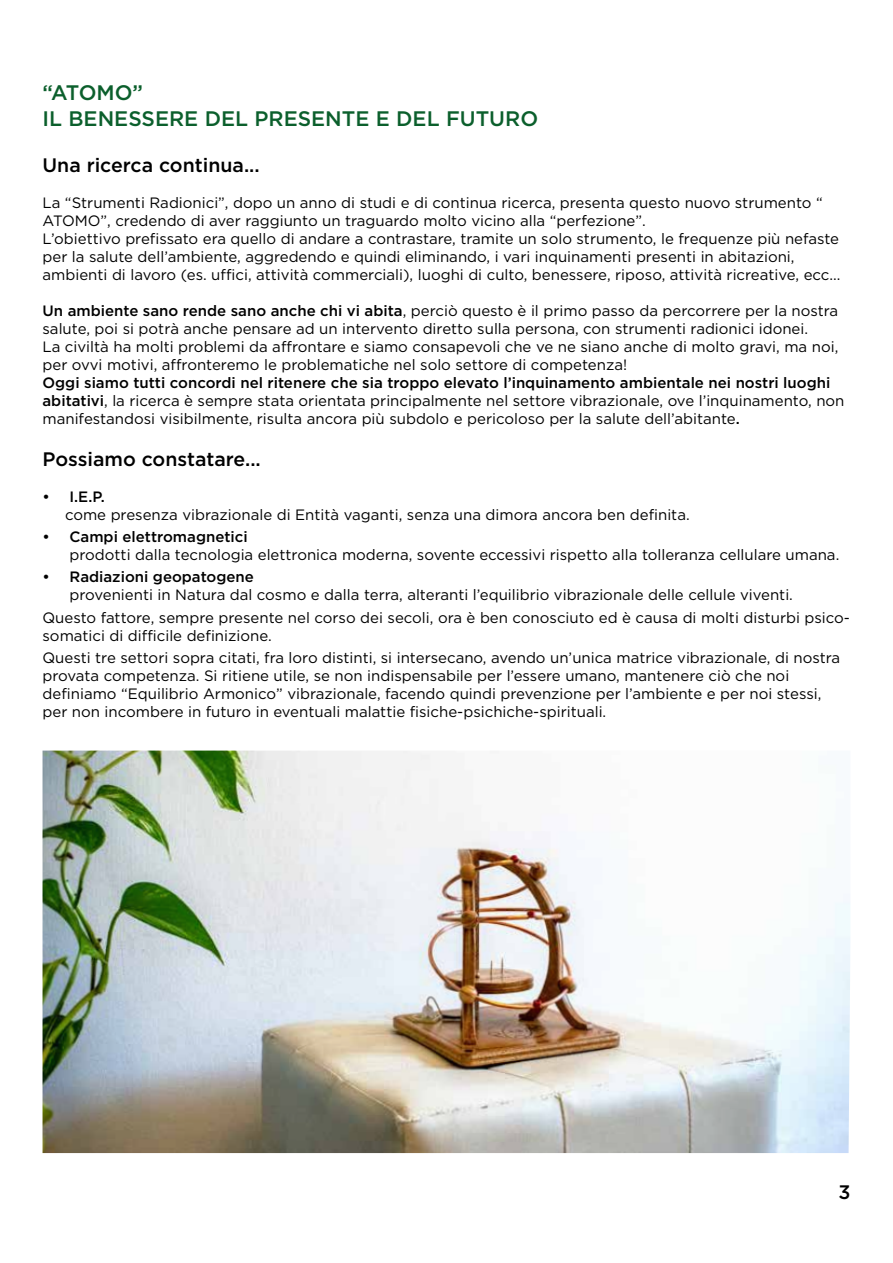
<style>
.page{position:relative;width:893px;height:1263px;background:#fff}
.page>*{position:absolute;margin:0;border:0;box-sizing:border-box;transform-origin:0 0}
.t1{font:500 21px/25.2px "Gotham";color:#0b5f2c}
.t2{font:500 19.5px "Gotham";color:#000}
.t3{font:15px/18px "Gotham";color:#000}
.t4{font:500 15px "Gotham";color:#000}
.s1{font-weight:500}
</style>
<div class="page">
<img style="left:43px;top:750px;width:807px;height:403px">
<h1 class="t1" style="left:43px;top:80px;width:497px">“ATOMO”<br>IL BENESSERE DEL PRESENTE E DEL FUTURO</h1>
<h2 class="t2" style="left:43px;top:154px;width:219px">Una ricerca continua...</h2>
<p class="t3" style="left:43px;top:194px;width:799px">La “Strumenti Radionici”, dopo un anno di studi e di continua ricerca, presenta questo nuovo strumento “ ATOMO”, credendo di aver raggiunto un traguardo molto vicino alla “perfezione”.<br>L’obiettivo prefissato era quello di andare a contrastare, tramite un solo strumento, le frequenze più nefaste per la salute dell’ambiente, aggredendo e quindi eliminando, i vari inquinamenti presenti in abitazioni, ambienti di lavoro (es. uffici, attività commerciali), luoghi di culto, benessere, riposo, attività ricreative, ecc...</p>
<p class="t3" style="left:43px;top:302px;width:797px"><span class="s1">Un ambiente sano rende sano anche chi vi abita</span>, perciò questo è il primo passo da percorrere per la nostra salute, poi si potrà anche pensare ad un intervento diretto sulla persona, con strumenti radionici idonei.<br>La civiltà ha molti problemi da affrontare e siamo consapevoli che ve ne siano anche di molto gravi, ma noi, per ovvi motivi, affronteremo le problematiche nel solo settore di competenza!</p>
<p class="t3" style="left:43px;top:374px;width:803px"><span class="s1">Oggi siamo tutti concordi nel ritenere che sia troppo elevato l’inquinamento ambientale nei nostri luoghi abitativi</span>, la ricerca è sempre stata orientata principalmente nel settore vibrazionale, ove l’inquinamento, non manifestandosi visibilmente, risulta ancora più subdolo e pericoloso per la salute dell’abitante<span class="s1">.</span></p>
<h2 class="t2" style="left:43px;top:448px;width:220px">Possiamo constatare...</h2>
<p class="t4" style="left:43px;top:488px;width:64px">• I.E.P.</p>
<p class="t3" style="left:65px;top:505px;width:626px">come presenza vibrazionale di Entità vaganti, senza una dimora ancora ben definita.</p>
<p class="t4" style="left:43px;top:528px;width:207px">• Campi elettromagnetici</p>
<p class="t3" style="left:70px;top:545px;width:771px">prodotti dalla tecnologia elettronica moderna, sovente eccessivi rispetto alla tolleranza cellulare umana.</p>
<p class="t4" style="left:43px;top:568px;width:213px">• Radiazioni geopatogene</p>
<p class="t3" style="left:43px;top:584px;width:809px;line-height:22.2px;text-indent:27px">provenienti in Natura dal cosmo e dalla terra, alteranti l’equilibrio vibrazionale delle cellule viventi.<br>Questo fattore, sempre presente nel corso dei secoli, ora è ben conosciuto ed è causa di molti disturbi psico-</p>
<p class="t3" style="left:43px;top:624px;width:799px;line-height:22.2px">somatici di difficile definizione.<br>Questi tre settori sopra citati, fra loro distinti, si intersecano, avendo un’unica matrice vibrazionale, di nostra</p>
<p class="t3" style="left:43px;top:666px;width:780px">provata competenza. Si ritiene utile, se non indispensabile per l’essere umano, mantenere ciò che noi definiamo “Equilibrio Armonico” vibrazionale, facendo quindi prevenzione per l’ambiente e per noi stessi, per non incombere in futuro in eventuali malattie fisiche-psichiche-spirituali.</p>
<h2 class="t2" style="left:838px;top:1180px;width:14px">3</h2>
</div>
